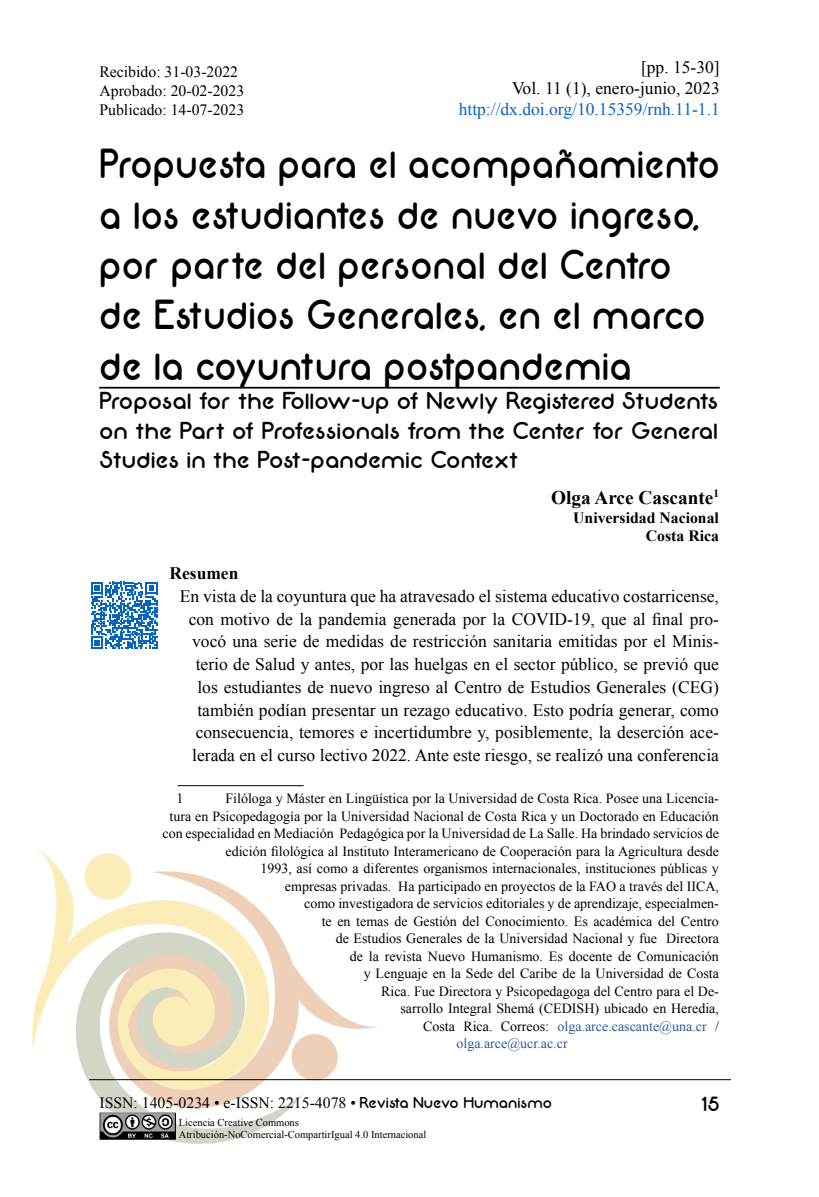
<style>
.page{position:relative;width:819px;height:1197px;background:#fff}
.page>*{position:absolute;margin:0;border:0;box-sizing:border-box;transform-origin:0 0}
.t1{font:42px/50.4px "Neon 80 s";letter-spacing:.01em;color:#000;scale:.9 1}
.t2{font:24.5px/29.4px "Neon 80 s";color:#000;text-align:justify}
.t3{font:21px "Neon 80 s";color:#000}
.t4{font:700 19.25px "Times New Roman";color:#000}
.t5{font:17.5px/22.8px "Times New Roman";color:#000;text-align:right}
.t6{font:17.5px "Times New Roman";color:#0563c1}
.t7{font:700 17.5px "Times New Roman";color:#000}
.t8{font:15.75px/18.9px "Times New Roman";color:#000}
.t9{font:700 15.75px/18.9px "Times New Roman";color:#000;text-align:right}
.t10{font:14px "Times New Roman";color:#000}
.t11{font:14px "Times New Roman";color:#275b9b}
.t12{font:10.5px/12.6px "Times New Roman";color:#000}
.s1{color:#000}
.s2{font-family:"Neon 80 s"}
</style>
<div class="page">
<svg style="left:96px;top:1094px;width:189px;height:50px"></svg>
<svg style="left:105px;top:927px;width:198px;height:186px"></svg>
<svg style="left:88px;top:897px;width:186px;height:197px"></svg>
<svg style="left:275px;top:937px;width:110px;height:146px"></svg>
<svg style="left:32px;top:847px;width:213px;height:234px"></svg>
<hr style="left:89px;top:1079px;width:642px;height:1px;background:#000">
<img style="left:99px;top:1113px;width:76px;height:27px">
<hr style="left:178px;top:785px;width:126px;height:1px;background:#000">
<hr style="left:99px;top:387px;width:621px;height:2px;background:#000">
<svg style="left:91px;top:582px;width:67px;height:67px"></svg>
<p class="t8" style="left:99px;top:62px;width:146px">Recibido: 31-03-2022<br>Aprobado: 20-02-2023<br>Publicado: 14-07-2023</p>
<p class="t5" style="left:512px;top:56px;width:209px;line-height:21px">[pp. 15-30]<br>Vol. 11 (1), enero-junio, 2023</p>
<p class="t6" style="left:459px;top:97px;width:263px">http://dx.doi.org/10.15359/rnh.11-1.1</p>
<h1 class="t1" style="left:99px;top:139px;width:691px">Propuesta para el acompañamiento a los estudiantes de nuevo ingreso, por parte del personal del Centro de Estudios Generales, en el marco de la coyuntura postpandemia</h1>
<h2 class="t2" style="left:99px;top:386px;width:620px">Proposal for the Follow-up of Newly Registered Students on the Part of Professionals from the Center for General Studies in the Post-pandemic Context</h2>
<h3 class="t4" style="left:551px;top:484px;width:169px">Olga Arce Cascante<sup>1</sup></h3>
<p class="t9" style="left:573px;top:507px;width:147px">Universidad Nacional<br>Costa Rica</p>
<p class="t7" style="left:169px;top:561px;width:71px">Resumen</p>
<p class="t5" style="left:180px;top:584px;width:541px">En vista de la coyuntura que ha atravesado el sistema educativo costarricense, con motivo de la pandemia generada por la COVID-19, que al final pro&shy;vocó una serie de medidas de restricción sanitaria emitidas por el Minis&shy;terio de Salud y antes, por las huelgas en el sector público, se previó que los estudiantes de nuevo ingreso al Centro de Estudios Generales (CEG) también podían presentar un rezago educativo. Esto podría generar, como consecuencia, temores e incertidumbre y, posiblemente, la deserción ace&shy;lerada en el curso lectivo 2022. Ante este riesgo, se realizó una conferencia</p>
<p class="t10" style="left:176px;top:789px;width:8px">1</p>
<p class="t10" style="left:225px;top:789px;width:495px">Filóloga y Máster en Lingüística por la Universidad de Costa Rica. Posee una Licencia-</p>
<p class="t10" style="left:169px;top:807px;width:551px">tura en Psicopedagogía por la Universidad Nacional de Costa Rica y un Doctorado en Educación</p>
<p class="t10" style="left:162px;top:824px;width:558px">con especialidad en Mediación Pedagógica por la Universidad de La Salle. Ha brindado servicios de</p>
<p class="t10" style="left:225px;top:842px;width:495px">edición filológica al Instituto Interamericano de Cooperación para la Agricultura desde</p>
<p class="t10" style="left:260px;top:859px;width:460px">1993, así como a diferentes organismos internacionales, instituciones públicas y</p>
<p class="t10" style="left:285px;top:877px;width:436px">empresas privadas. Ha participado en proyectos de la FAO a través del IICA,</p>
<p class="t10" style="left:304px;top:894px;width:416px">como investigadora de servicios editoriales y de aprendizaje, especialmen-</p>
<p class="t10" style="left:322px;top:912px;width:399px">te en temas de Gestión del Conocimiento. Es académica del Centro</p>
<p class="t10" style="left:336px;top:929px;width:385px">de Estudios Generales de la Universidad Nacional y fue Directora</p>
<p class="t10" style="left:350px;top:947px;width:371px">de la revista Nuevo Humanismo. Es docente de Comunicación</p>
<p class="t10" style="left:364px;top:964px;width:357px">y Lenguaje en la Sede del Caribe de la Universidad de Costa</p>
<p class="t10" style="left:381px;top:982px;width:339px">Rica. Fue Directora y Psicopedagoga del Centro para el De-</p>
<p class="t10" style="left:400px;top:999px;width:320px">sarrollo Integral Shemá (CEDISH) ubicado en Heredia,</p>
<p class="t11" style="left:423px;top:1017px;width:297px"><span class="s1">Costa Rica. Correos:</span> olga.arce.cascante@una.cr <span class="s1">/</span></p>
<p class="t11" style="left:456px;top:1034px;width:113px">olga.arce@ucr.ac.cr</p>
<p class="t8" style="left:99px;top:1093px;width:454px">ISSN: 1405-0234 • e-ISSN: 2215-4078 • <span class="s2">Revista Nuevo Humanismo</span></p>
<h3 class="t3" style="left:701px;top:1093px;width:20px">15</h3>
<p class="t12" style="left:179px;top:1116px;width:249px">Licencia Creative Commons<br>Atribución-NoComercial-CompartirIgual 4.0 Internacional</p>
</div>
